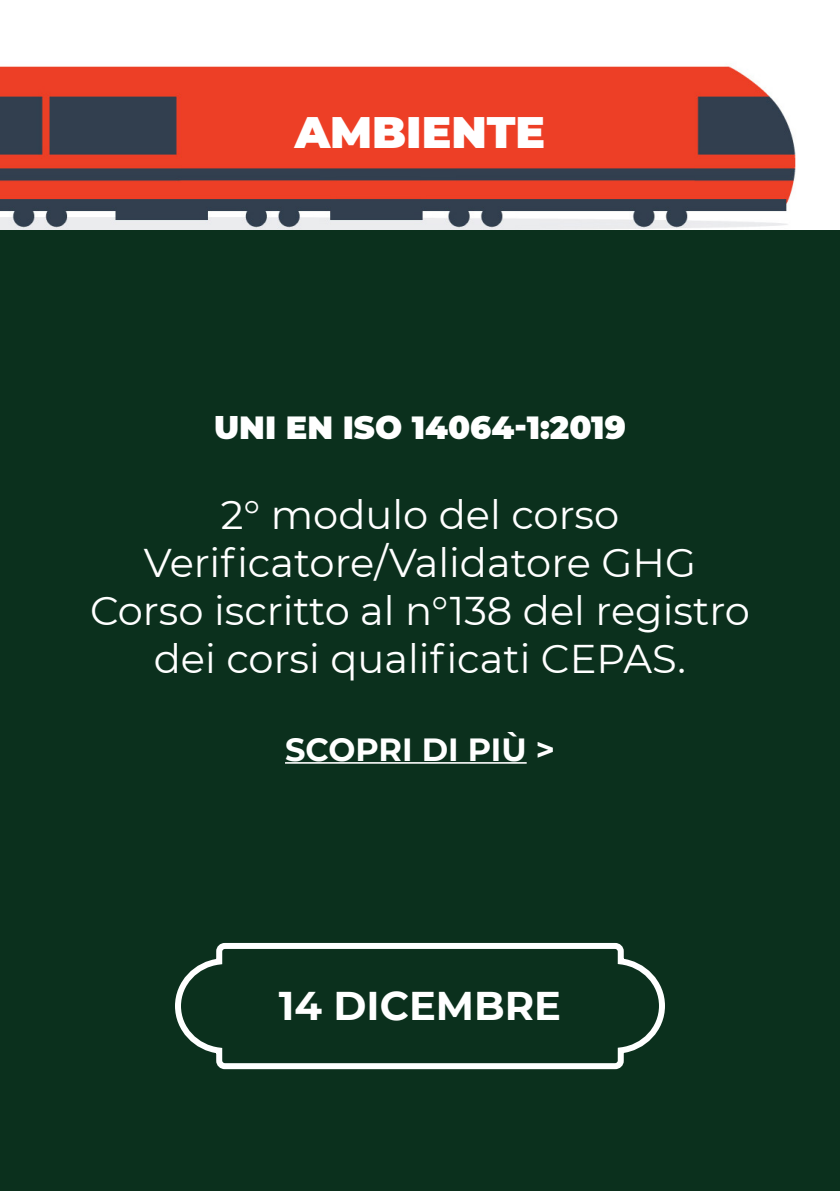
<style>
.page{position:relative;width:840px;height:1191px;background:#fff}
.page>*{position:absolute;margin:0;border:0;box-sizing:border-box;transform-origin:0 0}
.t1{font:900 44px "Montserrat";color:#fff}
.t2{font:40px/48px "Montserrat";color:#fff;text-align:center}
.t3{font:700 40px "Montserrat";color:#fff}
.t4{font:900 32px "Montserrat";color:#fff}
.t5{font:700 32px "Montserrat";color:#fff}
</style>
<div class="page">
<div style="left:0;top:227px;width:839px;height:964px;background:#0b301d"></div>
<svg style="left:175px;top:942px;width:490px;height:128px"></svg>
<img style="left:0;top:66px;width:839px;height:164px">
<hr style="left:285px;top:762px;width:241px;height:1px;background:#fff">
<p class="t1" style="left:294px;top:99px;width:252px">AMBIENTE</p>
<p class="t4" style="left:214px;top:403px;width:413px">UNI EN ISO 14064-1:2019</p>
<p class="t2" style="left:90px;top:489px;width:661px">2° modulo del corso<br>Verificatore/Validatore GHG<br>Corso iscritto al n°138 del registro dei corsi qualificati CEPAS.</p>
<p class="t5" style="left:285px;top:726px;width:271px">SCOPRI DI PIÙ &gt;</p>
<p class="t3" style="left:279px;top:977px;width:283px">14 DICEMBRE</p>
</div>
